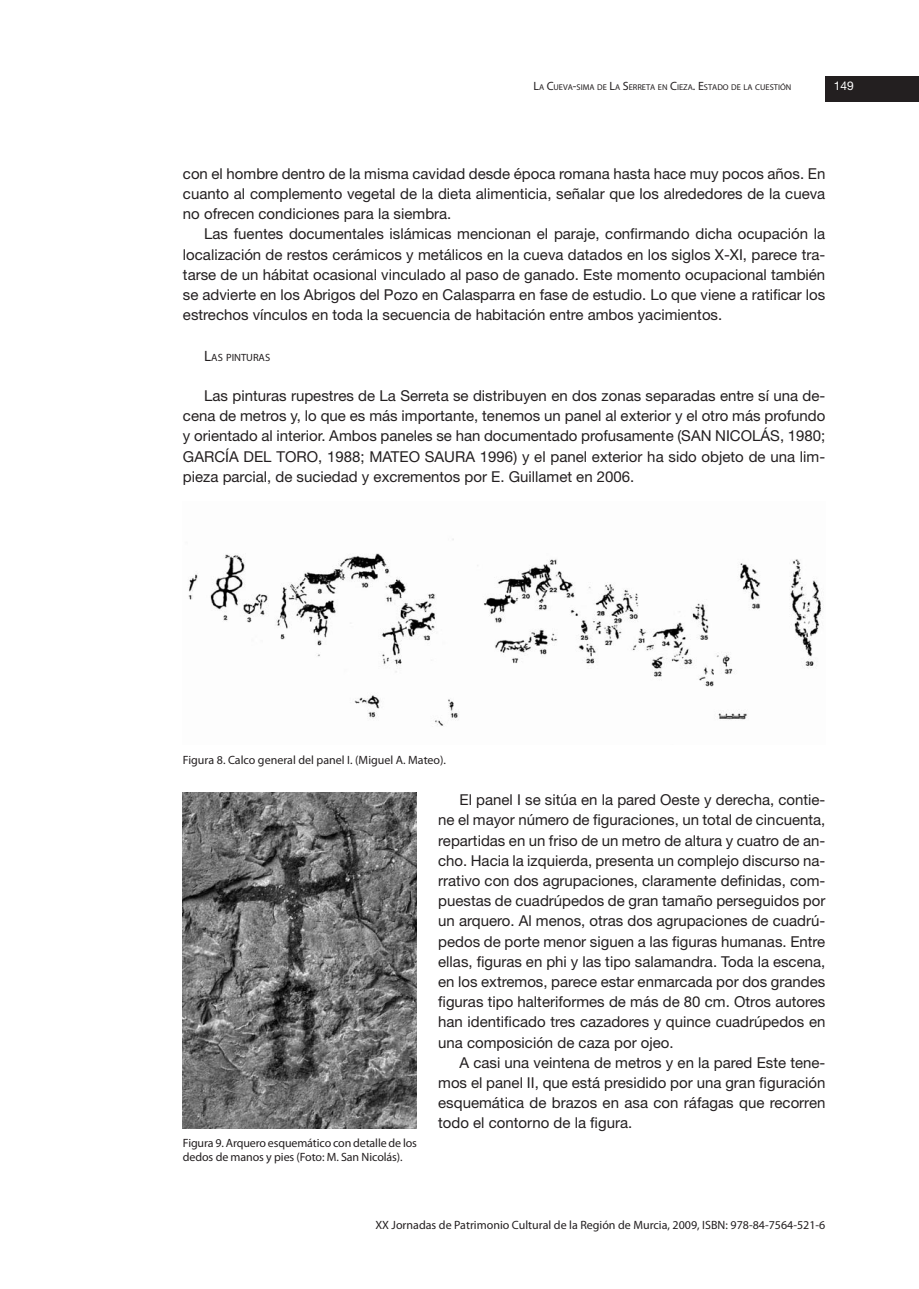
<style>
.page{position:relative;width:919px;height:1289px;background:#fff}
.page>*{position:absolute;margin:0;border:0;box-sizing:border-box;transform-origin:0 0}
.t1{font:15px/20.2px "Helvetica Neue";color:#231f20;text-align:justify}
.t2{font:12px/14.4px "Myriad Pro";color:#231f20}
.t3{font:12px "Helvetica Neue";color:#fff}
.t4{font:10.5px "Myriad Pro";color:#231f20}
.t5{font:8.4px "Myriad Pro";color:#231f20}
.s1{font-size:12px}
.s2{font-size:15px}
</style>
<div class="page">
<div style="left:825px;top:77px;width:93px;height:25px;background:#231f20"></div>
<img style="left:188px;top:539px;width:635px;height:187px">
<img style="left:183px;top:792px;width:234px;height:336px">
<p class="t5" style="left:533px;top:82px;width:259px"><span class="s1">L</span>A <span class="s1">C</span>UEVA<span class="s1">-</span>SIMA DE <span class="s1">L</span>A <span class="s1">S</span>ERRETA EN <span class="s1">C</span>IEZA<span class="s1">. E</span>STADO DE LA CUESTIÓN</p>
<p class="t3" style="left:833px;top:82px;width:22px">149</p>
<p class="t1" style="left:183px;top:165px;width:644px">con el hombre dentro de la misma cavidad desde época romana hasta hace muy pocos años. En cuanto al complemento vegetal de la dieta alimenticia, señalar que los alrededores de la cueva no ofrecen condiciones para la siembra.</p>
<p class="t1" style="left:183px;top:225px;width:644px;text-indent:21px">Las fuentes documentales islámicas mencionan el paraje, confirmando dicha ocupación la localización de restos cerámicos y metálicos en la cueva datados en los siglos X-XI, parece tra&shy;tarse de un hábitat ocasional vinculado al paso de ganado. Este momento ocupacional también se advierte en los Abrigos del Pozo en Calasparra en fase de estudio. Lo que viene a ratificar los estrechos vínculos en toda la secuencia de habitación entre ambos yacimientos.</p>
<p class="t4" style="left:204px;top:351px;width:67px"><span class="s2">L</span>AS PINTURAS</p>
<p class="t1" style="left:183px;top:387px;width:644px;text-indent:21px">Las pinturas rupestres de La Serreta se distribuyen en dos zonas separadas entre sí una de&shy;cena de metros y, lo que es más importante, tenemos un panel al exterior y el otro más profundo y orientado al interior. Ambos paneles se han documentado profusamente (SAN NICOLÁS, 1980; GARCÍA DEL TORO, 1988; MATEO SAURA 1996) y el panel exterior ha sido objeto de una lim&shy;pieza parcial, de suciedad y excrementos por E. Guillamet en 2006.</p>
<p class="t2" style="left:183px;top:753px;width:265px">Figura 8. Calco general del panel I. (Miguel A. Mateo).</p>
<p class="t2" style="left:183px;top:1136px;width:235px">Figura 9. Arquero esquemático con detalle de los dedos de manos y pies (Foto: M. San Nicolás).</p>
<p class="t1" style="left:438px;top:791px;width:388px;text-indent:21px">El panel I se sitúa en la pared Oeste y derecha, contie&shy;ne el mayor número de figuraciones, un total de cincuenta, repartidas en un friso de un metro de altura y cuatro de an&shy;cho. Hacia la izquierda, presenta un complejo discurso na&shy;rrativo con dos agrupaciones, claramente definidas, com&shy;puestas de cuadrúpedos de gran tamaño perseguidos por un arquero. Al menos, otras dos agrupaciones de cuadrú&shy;pedos de porte menor siguen a las figuras humanas. Entre ellas, figuras en phi y las tipo salamandra. Toda la escena, en los extremos, parece estar enmarcada por dos grandes figuras tipo halteriformes de más de 80 cm. Otros autores han identificado tres cazadores y quince cuadrúpedos en una composición de caza por ojeo.</p>
<p class="t1" style="left:438px;top:1053px;width:388px;text-indent:21px">A casi una veintena de metros y en la pared Este tene&shy;mos el panel II, que está presidido por una gran figuración esquemática de brazos en asa con ráfagas que recorren todo el contorno de la figura.</p>
<p class="t2" style="left:375px;top:1218px;width:451px">XX Jornadas de Patrimonio Cultural de la Región de Murcia, 2009, ISBN: 978-84-7564-521-6</p>
</div>
